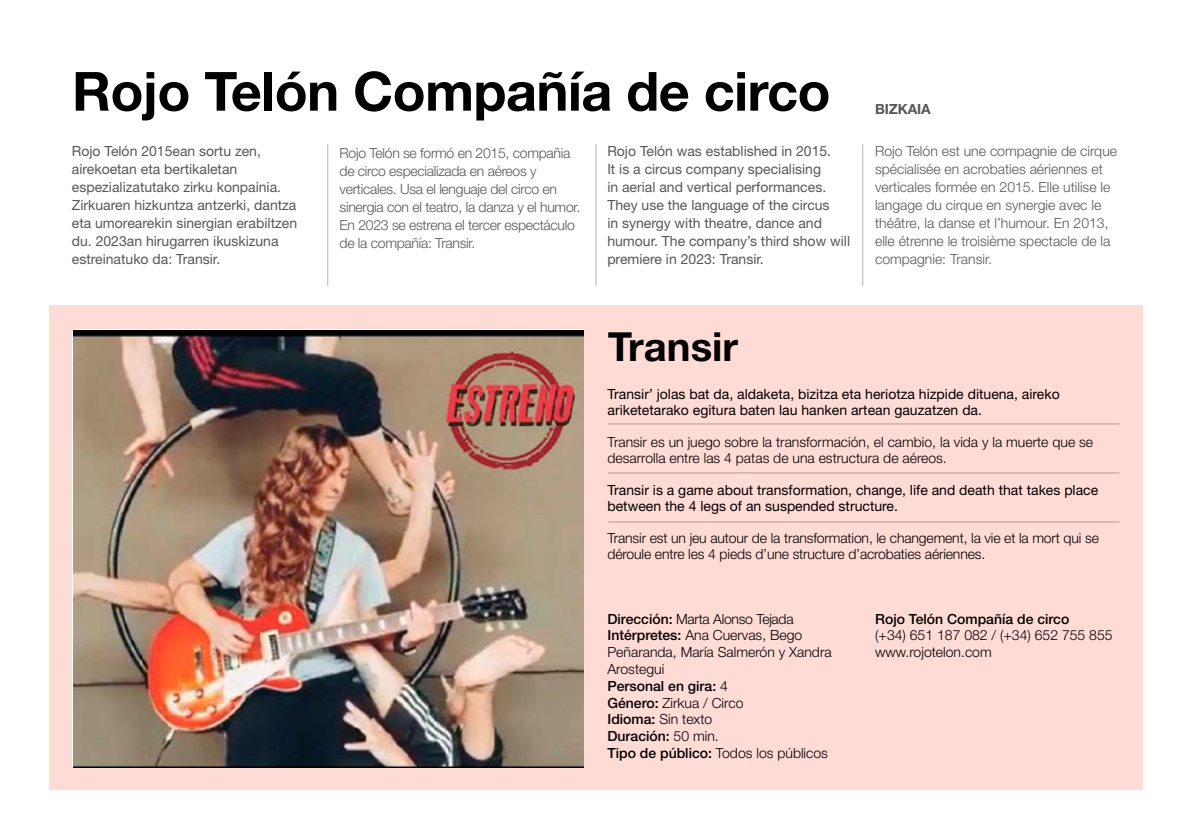
<style>
.page{position:relative;width:1191px;height:840px;background:#fff}
.page>*{position:absolute;margin:0;border:0;box-sizing:border-box;transform-origin:0 0}
.t1{font:700 54px "Helvetica Neue LT Std";letter-spacing:-.01em;color:#000}
.t2{font:700 40px "Helvetica Neue LT Std";color:#000}
.t3{font:300 14px/16.8px "Helvetica Neue LT Std";color:#000}
.t4{font:14px/18px "Helvetica Neue LT Std";color:#575756}
.t5{font:14px/16px "Helvetica Neue LT Std";color:#000}
.t6{font:300 14px/18px "Helvetica Neue LT Std";color:#575756}
.t7{font:300 14px/18px "Helvetica Neue LT Std";letter-spacing:-.02em;color:#575756}
.t8{font:500 14px "Helvetica Neue LT Std";color:#000}
.t9{font:700 14px "Helvetica Neue LT Std";letter-spacing:-.01em;color:#575756}
.s1{font-weight:500}
</style>
<div class="page">
<div style="left:49px;top:305px;width:1093px;height:484px;background:#ffdbd5"></div>
<hr style="left:608px;top:423px;width:511px;height:1px;background:#000">
<hr style="left:608px;top:472px;width:511px;height:1px;background:#000">
<hr style="left:608px;top:521px;width:511px;height:1px;background:#000">
<img style="left:73px;top:330px;width:510px;height:436px">
<hr style="left:327px;top:144px;width:1px;height:142px;background:#000">
<hr style="left:595px;top:144px;width:1px;height:142px;background:#000">
<hr style="left:862px;top:144px;width:1px;height:142px;background:#000">
<h1 class="t1" style="left:72px;top:58px;width:760px">Rojo Telón Compañía de circo</h1>
<p class="t9" style="left:875px;top:101px;width:57px">BIZKAIA</p>
<p class="t4" style="left:72px;top:142px;width:227px">Rojo Telón 2015ean sortu zen, airekoetan eta bertikaletan espezializatutako zirku konpainia.<br>Zirkuaren hizkuntza antzerki, dantza eta umorearekin sinergian erabiltzen du. 2023an hirugarren ikuskizuna estreinatuko da: Transir.</p>
<p class="t7" style="left:339px;top:144px;width:242px">Rojo Telón se formó en 2015, compañia de circo especializada en aéreos y verticales. Usa el lenguaje del circo en sinergia con el teatro, la danza y el humor.<br>En 2023 se estrena el tercer espectáculo de la compañía: Transir.</p>
<p class="t4" style="left:607px;top:142px;width:244px">Rojo Telón was established in 2015.<br>It is a circus company specialising<br>in aerial and vertical performances.<br>They use the language of the circus<br>in synergy with theatre, dance and humour. The company’s third show will premiere in 2023: Transir.</p>
<p class="t6" style="left:875px;top:142px;width:243px">Rojo Telón est une compagnie de cirque spécialisée en acrobaties aériennes et verticales formée en 2015. Elle utilise le langage du cirque en synergie avec le théâtre, la danse et l’humour. En 2013, elle étrenne le troisième spectacle de la compagnie: Transir.</p>
<h2 class="t2" style="left:607px;top:322px;width:132px">Transir</h2>
<p class="t5" style="left:607px;top:385px;width:454px">Transir’ jolas bat da, aldaketa, bizitza eta heriotza hizpide dituena, aireko ariketetarako egitura baten lau hanken artean gauzatzen da.</p>
<p class="t3" style="left:607px;top:433px;width:487px;line-height:16px">Transir es un juego sobre la transformación, el cambio, la vida y la muerte que se desarrolla entre las 4 patas de una estructura de aéreos.</p>
<p class="t5" style="left:607px;top:481px;width:492px">Transir is a game about transformation, change, life and death that takes place between the 4 legs of an suspended structure.</p>
<p class="t3" style="left:607px;top:529px;width:493px;line-height:16px">Transir est un jeu autour de la transformation, le changement, la vie et la mort qui se déroule entre les 4 pieds d’une structure d’acrobaties aériennes.</p>
<p class="t3" style="left:607px;top:609px;width:226px"><span class="s1">Dirección:</span> Marta Alonso Tejada<br><span class="s1">Intérpretes:</span> Ana Cuervas, Bego<br>Peñaranda, María Salmerón y Xandra<br>Arostegui<br><span class="s1">Personal en gira:</span> 4<br><span class="s1">Género:</span> Zirkua / Circo<br><span class="s1">Idioma:</span> Sin texto<br><span class="s1">Duración:</span> 50 min.<br><span class="s1">Tipo de público:</span> Todos los públicos</p>
<p class="t8" style="left:875px;top:610px;width:196px">Rojo Telón Compañía de circo</p>
<p class="t3" style="left:875px;top:626px;width:239px">(+34) 651 187 082 / (+34) 652 755 855 www.rojotelon.com</p>
</div>
